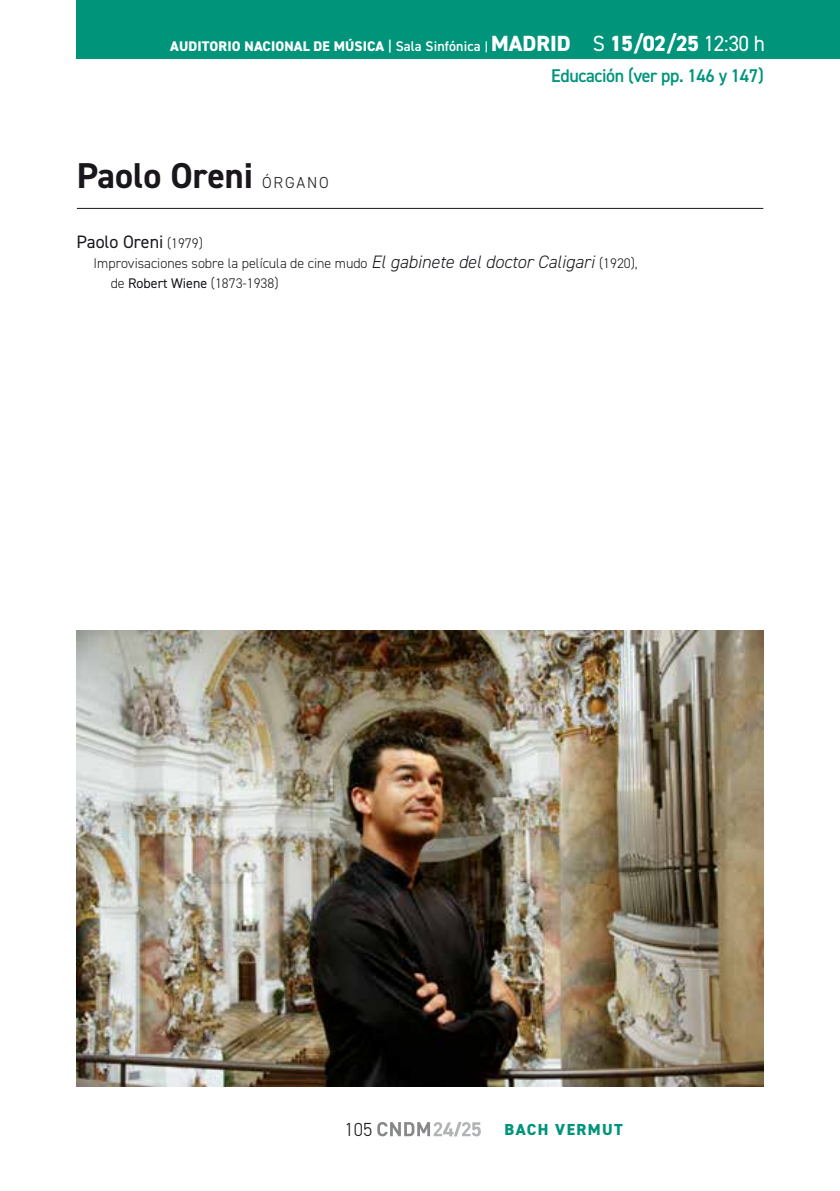
<style>
.page{position:relative;width:840px;height:1191px;background:#fff}
.page>*{position:absolute;margin:0;border:0;box-sizing:border-box;transform-origin:0 0}
.t1{font:700 36px "DIN2014";color:#1a171c}
.t2{font:300 19px "DIN2014";color:#1a171c}
.t3{font:600 18.4px "DIN2014";letter-spacing:-.02em;color:#00957b}
.t4{font:18px "DIN2014";color:#1a171c}
.t5{font:800 16px "DIN2014";letter-spacing:.09em;color:#00957b}
.t6{font:300 16px "DIN2014";letter-spacing:.11em;color:#1a171c}
.t7{font:300 14px/20px "DIN2014";color:#1a171c}
.t8{font:800 14px "DIN2014";letter-spacing:.01em;color:#fff}
.s1{font-weight:600}
.s2{font-weight:600;font-size:12px}
.s3{font-size:22px}
.s4{font-weight:400;font-size:22px}
.s5{font-weight:300;font-size:14px}
.s6{font-style:italic;font-size:18px}
.s7{font-weight:400}
</style>
<div class="page">
<div style="left:76px;top:0;width:763px;height:59px;background:#00957b"></div>
<svg style="left:377px;top:1122px;width:103px;height:14px"></svg>
<hr style="left:77px;top:208px;width:686px;height:1px;background:#1a171c">
<img style="left:77px;top:630px;width:686px;height:456px">
<p class="t8" style="left:170px;top:37px;width:596px">AUDITORIO NACIONAL DE MÚSICA <span class="s1">| Sala Sinfónica</span> <span class="s2">|</span> <span class="s3">MADRID</span> <span class="s4">S</span> <span class="s3">15/02/25</span> <span class="s4">12:30 h</span></p>
<h3 class="t3" style="left:551px;top:64px;width:214px">Educación (ver pp. 146 y 147)</h3>
<h1 class="t1" style="left:77px;top:152px;width:178px">Paolo Oreni</h1>
<p class="t6" style="left:262px;top:173px;width:68px">ÓRGANO</p>
<p class="t4" style="left:77px;top:231px;width:128px">Paolo Oreni <span class="s5">(1979)</span></p>
<p class="t7" style="left:111px;top:253px;width:528px;text-indent:-17px">Improvisaciones sobre la película de cine mudo <span class="s6">El gabinete del doctor Caligari</span> (1920), de <span class="s7">Robert Wiene</span> (1873-1938)</p>
<h2 class="t2" style="left:344px;top:1117px;width:29px">105</h2>
<p class="t5" style="left:504px;top:1118px;width:120px">BACH VERMUT</p>
</div>
